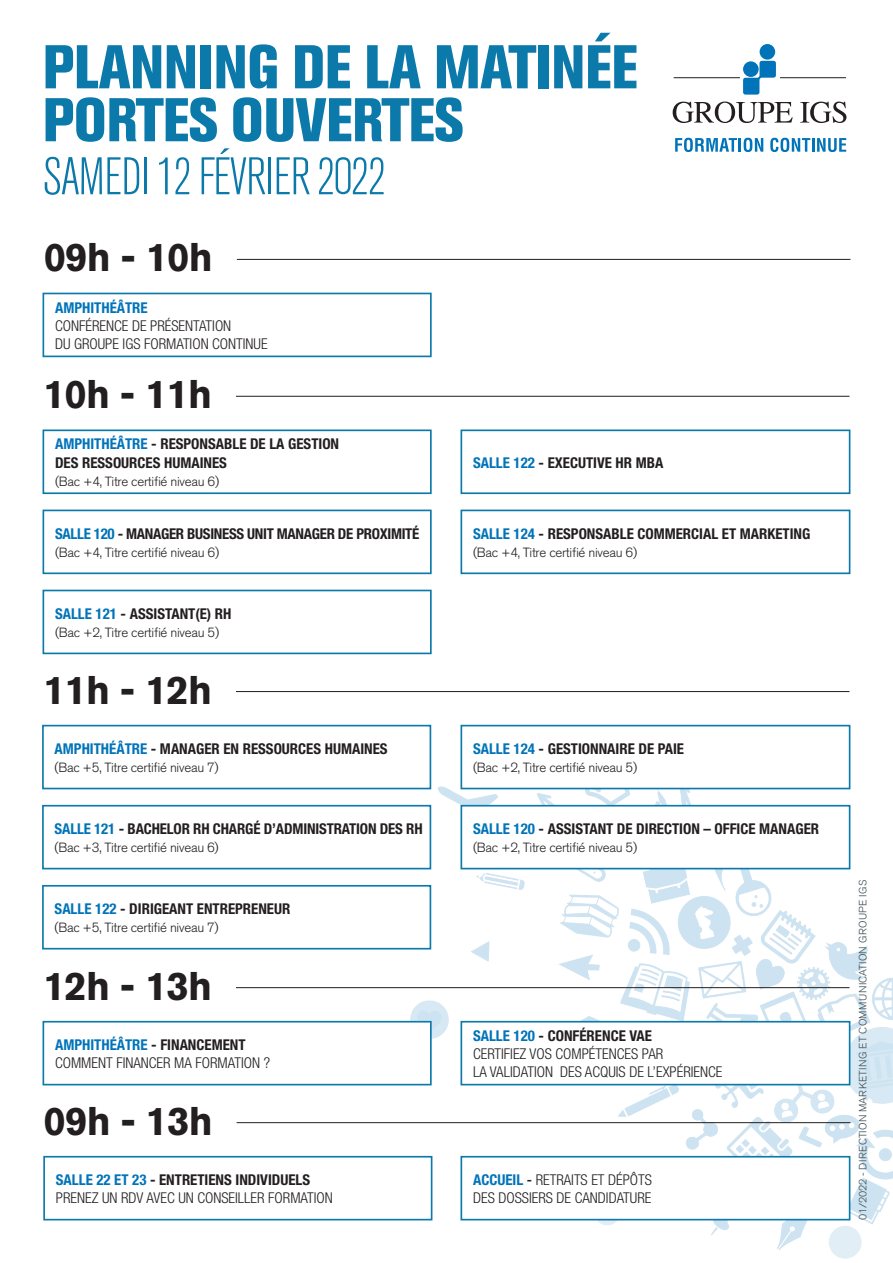
<style>
.page{position:relative;width:893px;height:1263px;background:#fff}
.page>*{position:absolute;margin:0;border:0;box-sizing:border-box;transform-origin:0 0}
.t1{font:800 condensed 61.05px/52.9px "Akzidenz Grotesk BE";letter-spacing:-.01em;color:#0b79a9}
.t2{font:300 condensed 52.35px "Akzidenz Grotesk BE";letter-spacing:-.03em;color:#0b79a9}
.t3{font:700 39.75px "Akzidenz Grotesk BE";letter-spacing:-.02em;color:#231f20}
.t4{font:700 condensed 14.85px/18.1px "Helvetica Neue";color:#231f20}
.t5{font:300 condensed 14.85px/18.1px "Helvetica Neue";color:#231f20}
.t6{font:700 condensed 14.85px "Helvetica Neue";letter-spacing:-.02em;color:#231f20}
.t7{font:700 condensed 14.85px "Helvetica Neue";color:#0073b9}
.t8{font:300 13.2px "Akzidenz Grotesk BE";letter-spacing:-.02em;color:#231f20}
.t9{font:300 10.5px "Akzidenz Grotesk BE";letter-spacing:.03em;color:#394b50}
.s1{color:#0073b9}
.s2{font-weight:700;color:#0073b9}
.s3{font-weight:700}
.s4{font-weight:500}
</style>
<div class="page">
<img style="left:388px;top:738px;width:505px;height:521px">
<svg style="left:675px;top:138px;width:88px;height:14px"></svg>
<svg style="left:770px;top:138px;width:76px;height:14px"></svg>
<svg style="left:673px;top:102px;width:120px;height:21px"></svg>
<svg style="left:800px;top:102px;width:46px;height:21px"></svg>
<div style="left:760px;top:44px;width:15px;height:16px;background:#0073b9;border-radius:50%"></div>
<svg style="left:743px;top:61px;width:33px;height:34px"></svg>
<hr style="left:674px;top:77px;width:66px;height:1px;background:#231f20">
<hr style="left:780px;top:77px;width:66px;height:1px;background:#231f20">
<hr style="left:237px;top:259px;width:613px;height:1px;background:#231f20">
<div style="left:43px;top:293px;width:389px;height:64px;border:2px solid #0b79a9"></div>
<hr style="left:236px;top:396px;width:613px;height:1px;background:#231f20">
<div style="left:43px;top:429px;width:389px;height:65px;border:2px solid #0b79a9"></div>
<div style="left:460px;top:429px;width:390px;height:65px;border:2px solid #0b79a9"></div>
<div style="left:43px;top:510px;width:389px;height:64px;border:2px solid #0b79a9"></div>
<div style="left:460px;top:510px;width:390px;height:64px;border:2px solid #0b79a9"></div>
<div style="left:43px;top:590px;width:389px;height:64px;border:2px solid #0b79a9"></div>
<hr style="left:236px;top:691px;width:613px;height:1px;background:#231f20">
<div style="left:43px;top:726px;width:387px;height:62px;background:#fff"></div>
<div style="left:42px;top:725px;width:389px;height:64px;border:2px solid #0b79a9"></div>
<div style="left:461px;top:726px;width:389px;height:62px;background:#fff"></div>
<div style="left:460px;top:725px;width:390px;height:64px;border:2px solid #0b79a9"></div>
<div style="left:43px;top:806px;width:387px;height:63px;background:#fff"></div>
<div style="left:42px;top:805px;width:389px;height:64px;border:2px solid #0b79a9"></div>
<div style="left:461px;top:806px;width:389px;height:63px;background:#fff"></div>
<div style="left:460px;top:805px;width:390px;height:64px;border:2px solid #0b79a9"></div>
<div style="left:43px;top:886px;width:387px;height:63px;background:#fff"></div>
<div style="left:42px;top:885px;width:389px;height:64px;border:2px solid #0b79a9"></div>
<hr style="left:237px;top:1122px;width:613px;height:1px;background:#231f20">
<div style="left:44px;top:1157px;width:388px;height:62px;background:#fff"></div>
<div style="left:43px;top:1156px;width:389px;height:64px;border:2px solid #0b79a9"></div>
<div style="left:461px;top:1157px;width:389px;height:62px;background:#fff"></div>
<div style="left:460px;top:1156px;width:390px;height:64px;border:2px solid #0b79a9"></div>
<hr style="left:236px;top:987px;width:613px;height:1px;background:#231f20">
<div style="left:43px;top:1022px;width:388px;height:62px;background:#fff"></div>
<div style="left:43px;top:1021px;width:389px;height:64px;border:2px solid #0b79a9"></div>
<div style="left:461px;top:1022px;width:389px;height:62px;background:#fff"></div>
<div style="left:460px;top:1021px;width:390px;height:64px;border:2px solid #0b79a9"></div>
<h1 class="t1" style="left:43px;top:41px;width:597px">PLANNING DE LA MATINÉE<br>PORTES OUVERTES</h1>
<h2 class="t2" style="left:43px;top:148px;width:345px">SAMEDI 12 FÉVRIER 2022</h2>
<h3 class="t3" style="left:44px;top:235px;width:171px">09h - 10h</h3>
<p class="t7" style="left:55px;top:298px;width:94px">AMPHITHÉÂTRE</p>
<p class="t5" style="left:55px;top:316px;width:214px">CONFÉRENCE DE PRÉSENTATION<br>DU GROUPE IGS FORMATION CONTINUE</p>
<h3 class="t3" style="left:43px;top:371px;width:171px">10h - 11h</h3>
<p class="t4" style="left:55px;top:435px;width:286px"><span class="s1">AMPHITHÉÂTRE</span> - RESPONSABLE DE LA GESTION<br>DES RESSOURCES HUMAINES</p>
<p class="t8" style="left:55px;top:474px;width:166px">(Bac +4, Titre certifié niveau 6)</p>
<p class="t6" style="left:55px;top:524px;width:366px"><span class="s1">SALLE 120</span> - MANAGER BUSINESS UNIT MANAGER DE PROXIMITÉ</p>
<p class="t8" style="left:55px;top:545px;width:166px">(Bac +4, Titre certifié niveau 6)</p>
<p class="t4" style="left:55px;top:604px;width:178px"><span class="s1">SALLE 121</span> - ASSISTANT(E) RH</p>
<p class="t8" style="left:55px;top:625px;width:166px">(Bac +2, Titre certifié niveau 5)</p>
<h3 class="t3" style="left:43px;top:667px;width:171px">11h - 12h</h3>
<p class="t4" style="left:55px;top:739px;width:334px"><span class="s1">AMPHITHÉÂTRE</span> - MANAGER EN RESSOURCES HUMAINES</p>
<p class="t8" style="left:55px;top:760px;width:166px">(Bac +5, Titre certifié niveau 7)</p>
<p class="t4" style="left:55px;top:819px;width:370px"><span class="s1">SALLE 121</span> - BACHELOR RH CHARGÉ D’ADMINISTRATION DES RH</p>
<p class="t8" style="left:55px;top:840px;width:166px">(Bac +3, Titre certifié niveau 6)</p>
<p class="t4" style="left:55px;top:899px;width:237px"><span class="s1">SALLE 122</span> - DIRIGEANT ENTREPRENEUR</p>
<p class="t8" style="left:55px;top:920px;width:166px">(Bac +5, Titre certifié niveau 7)</p>
<p class="t4" style="left:473px;top:453px;width:192px"><span class="s1">SALLE 122</span> - EXECUTIVE HR MBA</p>
<p class="t4" style="left:473px;top:524px;width:339px"><span class="s1">SALLE 124</span> - RESPONSABLE COMMERCIAL ET MARKETING</p>
<p class="t8" style="left:473px;top:545px;width:166px">(Bac +4, Titre certifié niveau 6)</p>
<p class="t4" style="left:473px;top:739px;width:212px"><span class="s1">SALLE 124</span> - GESTIONNAIRE DE PAIE</p>
<p class="t8" style="left:473px;top:760px;width:166px">(Bac +2, Titre certifié niveau 5)</p>
<p class="t4" style="left:473px;top:819px;width:348px"><span class="s1">SALLE 120</span> - ASSISTANT DE DIRECTION – OFFICE MANAGER</p>
<p class="t8" style="left:473px;top:840px;width:166px">(Bac +2, Titre certifié niveau 5)</p>
<h3 class="t3" style="left:43px;top:963px;width:171px">12h - 13h</h3>
<p class="t5" style="left:55px;top:1035px;width:216px"><span class="s2">AMPHITHÉÂTRE</span> <span class="s3">- FINANCEMENT<br></span>COMMENT FINANCER MA FORMATION ?</p>
<p class="t5" style="left:473px;top:1026px;width:251px"><span class="s2">SALLE 120</span> <span class="s3">- CONFÉRENCE VAE<br></span>CERTIFIEZ VOS COMPÉTENCES PAR<br>LA VALIDATION DES ACQUIS DE L’EXPÉRIENCE</p>
<h3 class="t3" style="left:44px;top:1098px;width:171px">09h - 13h</h3>
<p class="t5" style="left:56px;top:1170px;width:279px"><span class="s2">SALLE 22 ET 23</span> <span class="s3">- ENTRETIENS INDIVIDUELS<br></span>PRENEZ UN RDV AVEC UN CONSEILLER FORMATION</p>
<p class="t5" style="left:473px;top:1170px;width:180px"><span class="s2">ACCUEIL</span> <span class="s4">-</span> RETRAITS ET DÉPÔTS<br>DES DOSSIERS DE CANDIDATURE</p>
<p class="t9" style="left:857px;top:1220px;width:342px;rotate:-90deg">01/2022 - DIRECTION MARKETING ET COMMUNICATION GROUPE IGS</p>
</div>
